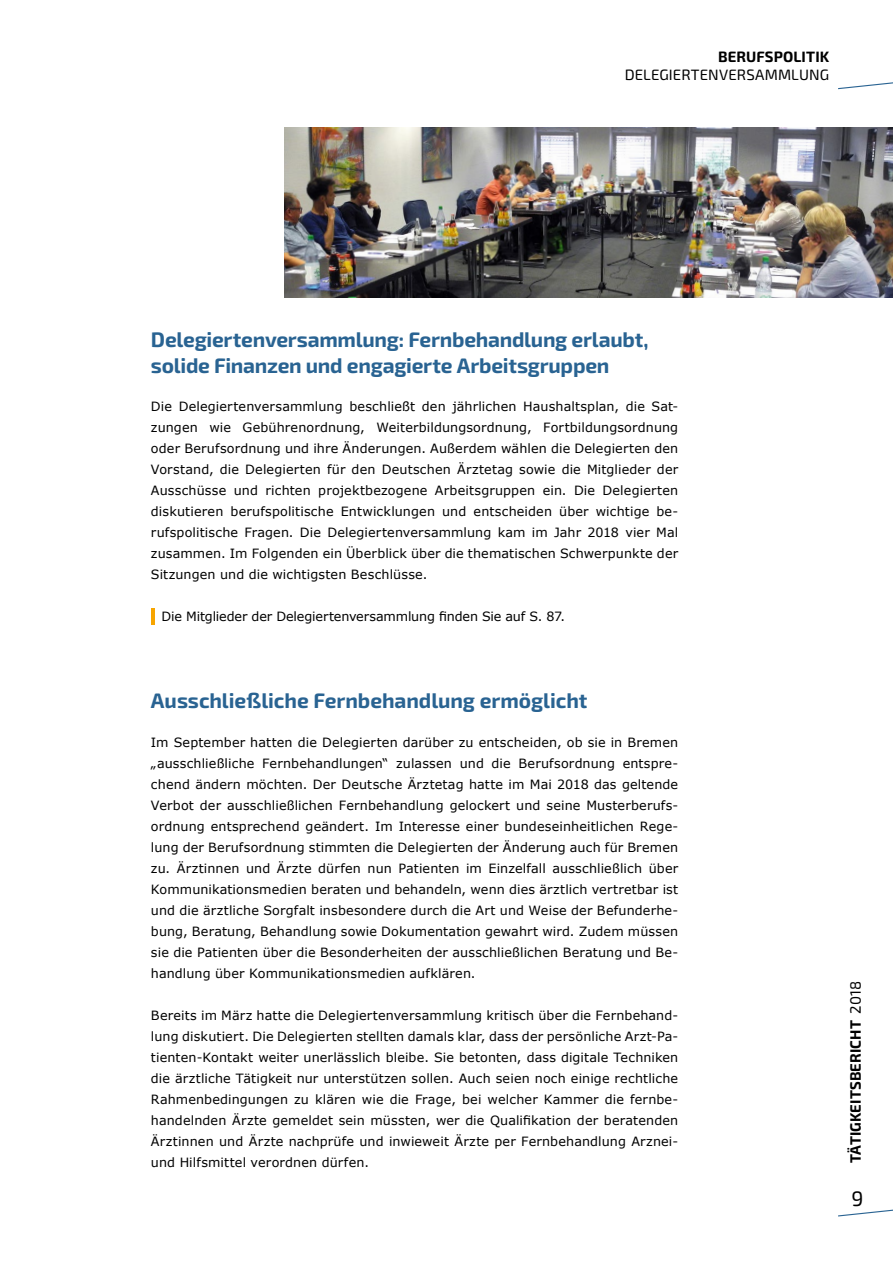
<style>
.page{position:relative;width:893px;height:1263px;background:#fff}
.page>*{position:absolute;margin:0;border:0;box-sizing:border-box;transform-origin:0 0}
.t1{font:700 21px/25.5px "Exo 2";letter-spacing:-.01em;color:#296392}
.t2{font:21px "Exo 2";color:#000}
.t3{font:700 15px "Exo 2";letter-spacing:.005em;color:#000}
.t4{font:15px "Exo 2";letter-spacing:.005em;color:#000}
.t5{font:12.75px/21px "Verdana";letter-spacing:.005em;color:#000;text-align:justify}
.s1{font-weight:400}
</style>
<div class="page">
<svg style="left:838px;top:1209px;width:55px;height:8px"></svg>
<svg style="left:838px;top:82px;width:55px;height:8px"></svg>
<img style="left:285px;top:128px;width:608px;height:170px">
<hr style="left:151px;top:608px;width:3px;height:16px;background:#f7a500">
<p class="t3" style="left:718px;top:47px;width:113px">BERUFSPOLITIK</p>
<p class="t4" style="left:625px;top:65px;width:206px">DELEGIERTENVERSAMMLUNG</p>
<h1 class="t1" style="left:151px;top:328px;width:499px">Delegiertenversammlung: Fernbehandlung erlaubt, solide Finanzen und engagierte Arbeitsgruppen</h1>
<p class="t5" style="left:151px;top:396px;width:529px">Die Delegiertenversammlung beschließt den jährlichen Haushaltsplan, die Sat&shy;zungen wie Gebührenordnung, Weiterbildungsordnung, Fortbildungsordnung oder Berufsordnung und ihre Änderungen. Außerdem wählen die Delegierten den Vorstand, die Delegierten für den Deutschen Ärztetag sowie die Mitglieder der Ausschüsse und richten projektbezogene Arbeitsgruppen ein. Die Delegierten diskutieren berufspolitische Entwicklungen und entscheiden über wichtige be&shy;rufspolitische Fragen. Die Delegiertenversammlung kam im Jahr 2018 vier Mal zusammen. Im Folgenden ein Überblick über die thematischen Schwerpunkte der Sitzungen und die wichtigsten Beschlüsse.</p>
<p class="t5" style="left:162px;top:606px;width:405px">Die Mitglieder der Delegiertenversammlung finden Sie auf S. 87.</p>
<h1 class="t1" style="left:151px;top:688px;width:438px">Ausschließliche Fernbehandlung ermöglicht</h1>
<p class="t5" style="left:151px;top:732px;width:529px">Im September hatten die Delegierten darüber zu entscheiden, ob sie in Bremen „ausschließliche Fernbehandlungen“ zulassen und die Berufsordnung entspre&shy;chend ändern möchten. Der Deutsche Ärztetag hatte im Mai 2018 das geltende Verbot der ausschließlichen Fernbehandlung gelockert und seine Musterberufs&shy;ordnung entsprechend geändert. Im Interesse einer bundeseinheitlichen Rege&shy;lung der Berufsordnung stimmten die Delegierten der Änderung auch für Bremen zu. Ärztinnen und Ärzte dürfen nun Patienten im Einzelfall ausschließlich über Kommunikationsmedien beraten und behandeln, wenn dies ärztlich vertretbar ist und die ärztliche Sorgfalt insbesondere durch die Art und Weise der Befunderhe&shy;bung, Beratung, Behandlung sowie Dokumentation gewahrt wird. Zudem müssen sie die Patienten über die Besonderheiten der ausschließlichen Beratung und Be&shy;handlung über Kommunikationsmedien aufklären.</p>
<p class="t5" style="left:151px;top:1005px;width:529px">Bereits im März hatte die Delegiertenversammlung kritisch über die Fernbehand&shy;lung diskutiert. Die Delegierten stellten damals klar, dass der persönliche Arzt-Pa&shy;tienten-Kontakt weiter unerlässlich bleibe. Sie betonten, dass digitale Techniken die ärztliche Tätigkeit nur unterstützen sollen. Auch seien noch einige rechtliche Rahmenbedingungen zu klären wie die Frage, bei welcher Kammer die fernbe&shy;handelnden Ärzte gemeldet sein müssten, wer die Qualifikation der beratenden Ärztinnen und Ärzte nachprüfe und inwieweit Ärzte per Fernbehandlung Arznei&shy;und Hilfsmittel verordnen dürfen.</p>
<p class="t3" style="left:847px;top:1163px;width:183px;rotate:-90deg">TÄTIGKEITSBERICHT <span class="s1">2018</span></p>
<h1 class="t2" style="left:851px;top:1186px;width:14px">9</h1>
</div>
